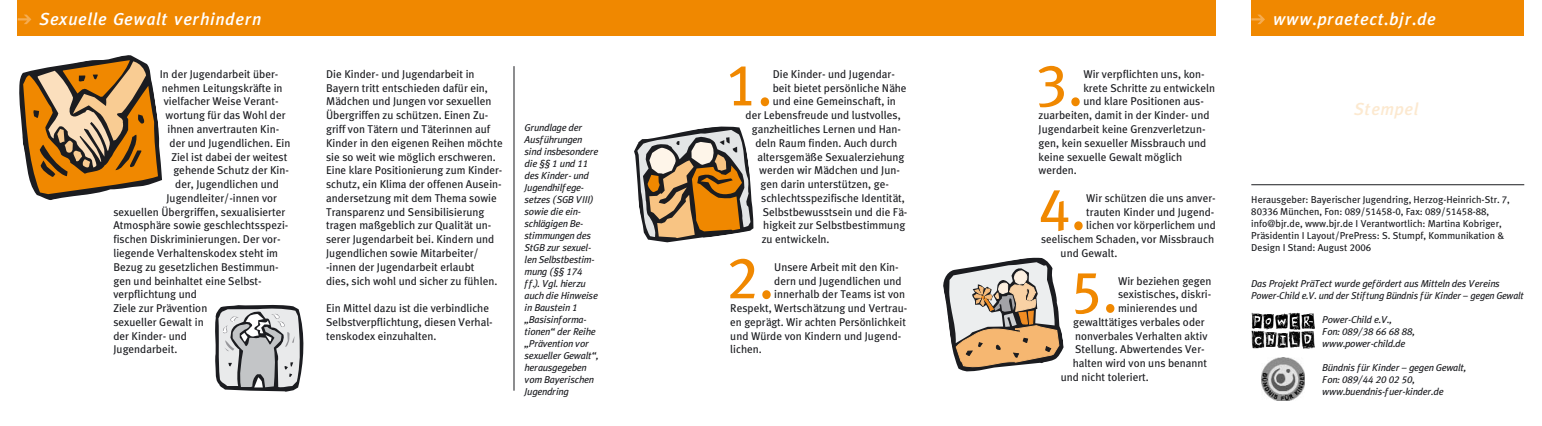
<style>
.page{position:relative;width:1542px;height:426px;background:#fff}
.page>*{position:absolute;margin:0;border:0;box-sizing:border-box;transform-origin:0 0}
.t1{font:59.12px "Meta Plus Book Roman";color:#f08800}
.t2{font:italic 500 17.25px "Meta Plus";letter-spacing:.055em;color:#fff}
.t3{font:italic 500 17.25px "Meta Plus";letter-spacing:.055em;color:#fce9d0}
.t4{font:11.25px/13.8px "Meta Plus Book Roman";color:#1b1c20}
.t5{font:italic 10px/12px "Meta Plus";color:#1b1c20}
.t6{font:10px/12px "Meta Plus Book Roman";color:#1b1c20}
</style>
<div class="page">
<div style="left:18px;top:0;width:1197px;height:36px;background:#f08800"></div>
<svg style="left:18px;top:15px;width:13px;height:9px"></svg>
<hr style="left:513px;top:66px;width:1px;height:324px;background:#1b1c20">
<svg style="left:634px;top:126px;width:119px;height:116px;background:#b09675"></svg>
<svg style="left:943px;top:257px;width:120px;height:115px"></svg>
<svg style="left:19px;top:55px;width:143px;height:145px"></svg>
<div style="left:1251px;top:0;width:273px;height:36px;background:#f08800"></div>
<svg style="left:215px;top:304px;width:88px;height:87px;background:#adaeb0"></svg>
<hr style="left:1251px;top:184px;width:273px;height:1px;background:#1b1c20">
<img style="left:1261px;top:357px;width:43px;height:43px">
<img style="left:1251px;top:312px;width:63px;height:35px">
<svg style="left:1251px;top:15px;width:13px;height:9px"></svg>
<h2 class="t2" style="left:40px;top:13px;width:223px">Sexuelle Gewalt verhindern</h2>
<p class="t4" style="left:160px;top:68px;width:120px">In der Jugendarbeit über-</p>
<p class="t4" style="left:162px;top:82px;width:122px">nehmen Leitungskräfte in</p>
<p class="t4" style="left:164px;top:95px;width:116px">vielfacher Weise Verant-</p>
<p class="t4" style="left:166px;top:109px;width:121px">wortung für das Wohl der</p>
<p class="t4" style="left:168px;top:123px;width:113px">ihnen anvertrauten Kin-</p>
<p class="t4" style="left:169px;top:137px;width:122px">der und Jugendlichen. Ein</p>
<p class="t4" style="left:171px;top:150px;width:117px">Ziel ist dabei der weitest</p>
<p class="t4" style="left:173px;top:164px;width:117px">gehende Schutz der Kin-</p>
<p class="t4" style="left:175px;top:178px;width:105px">der, Jugendlichen und</p>
<p class="t4" style="left:166px;top:192px;width:112px">Jugendleiter/-innen vor</p>
<p class="t4" style="left:113px;top:205px;width:173px">sexuellen Übergriffen, sexualisierter</p>
<p class="t4" style="left:113px;top:219px;width:176px">Atmosphäre sowie geschlechtsspezi-</p>
<p class="t4" style="left:113px;top:233px;width:169px">fischen Diskriminierungen. Der vor-</p>
<p class="t4" style="left:113px;top:247px;width:166px">liegende Verhaltenskodex steht im</p>
<p class="t4" style="left:113px;top:260px;width:167px">Bezug zu gesetzlichen Bestimmun-</p>
<p class="t4" style="left:113px;top:274px;width:150px">gen und beinhaltet eine Selbst-</p>
<p class="t4" style="left:113px;top:288px;width:85px">verpflichtung und</p>
<p class="t4" style="left:113px;top:302px;width:95px">Ziele zur Prävention</p>
<p class="t4" style="left:113px;top:315px;width:92px">sexueller Gewalt in</p>
<p class="t4" style="left:113px;top:329px;width:75px">der Kinder- und</p>
<p class="t4" style="left:113px;top:343px;width:65px">Jugendarbeit.</p>
<p class="t4" style="left:326px;top:68px;width:178px">Die Kinder- und Jugendarbeit in Bayern tritt entschieden dafür ein, Mädchen und Jungen vor sexuellen Übergriffen zu schützen. Einen Zu&shy;griff von Tätern und Täterinnen auf Kinder in den eigenen Reihen möchte sie so weit wie möglich erschweren.<br>Eine klare Positionierung zum Kinder&shy;schutz, ein Klima der offenen Ausein&shy;andersetzung mit dem Thema sowie Transparenz und Sensibilisierung tragen maßgeblich zur Qualität un&shy;serer Jugendarbeit bei. Kindern und Jugendlichen sowie Mitarbeiter/ -innen der Jugendarbeit erlaubt<br>dies, sich wohl und sicher zu fühlen.</p>
<p class="t4" style="left:326px;top:302px;width:168px">Ein Mittel dazu ist die verbindliche<br>Selbstverpflichtung, diesen Verhal&shy;tenskodex einzuhalten.</p>
<p class="t5" style="left:524px;top:122px;width:75px">Grundlage der<br>Ausführungen sind insbesondere die §§ 1 und 11 des Kinder- und<br>Jugendhilfege&shy;setzes (SGB VIII) sowie die ein&shy;schlägigen Be&shy;stimmungen des<br>StGB zur sexuel&shy;len Selbstbestim&shy;mung (§§ 174 ff.). Vgl. hierzu auch die Hinweise in Baustein 1 „Basisinforma&shy;tionen“ der Reihe „Prävention vor sexueller Gewalt“, herausgegeben vom Bayerischen<br>Jugendring</p>
<h1 class="t1" style="left:725px;top:62px;width:49px">1.</h1>
<p class="t4" style="left:772px;top:68px;width:124px">Die Kinder- und Jugendar-</p>
<p class="t4" style="left:772px;top:82px;width:135px">beit bietet persönliche Nähe</p>
<p class="t4" style="left:772px;top:95px;width:125px">und eine Gemeinschaft, in</p>
<p class="t4" style="left:745px;top:109px;width:157px">der Lebensfreude und lustvolles,</p>
<p class="t4" style="left:751px;top:123px;width:151px">ganzheitliches Lernen und Han-</p>
<p class="t4" style="left:755px;top:137px;width:143px">deln Raum finden. Auch durch</p>
<p class="t4" style="left:757px;top:150px;width:149px">altersgemäße Sexualerziehung</p>
<p class="t4" style="left:759px;top:164px;width:142px">werden wir Mädchen und Jun-</p>
<p class="t4" style="left:760px;top:178px;width:130px">gen darin unterstützen, ge-</p>
<p class="t4" style="left:761px;top:192px;width:145px">schlechtsspezifische Identität,</p>
<p class="t4" style="left:762px;top:205px;width:146px">Selbstbewusstsein und die Fä-</p>
<p class="t4" style="left:763px;top:219px;width:143px">higkeit zur Selbstbestimmung</p>
<p class="t4" style="left:761px;top:233px;width:69px">zu entwickeln.</p>
<h1 class="t1" style="left:727px;top:254px;width:49px">2.</h1>
<p class="t4" style="left:774px;top:260px;width:126px">Unsere Arbeit mit den Kin-</p>
<p class="t4" style="left:774px;top:274px;width:129px">dern und Jugendlichen und</p>
<p class="t4" style="left:774px;top:288px;width:132px">innerhalb der Teams ist von</p>
<p class="t4" style="left:730px;top:302px;width:179px">Respekt, Wertschätzung und Vertrau-</p>
<p class="t4" style="left:730px;top:315px;width:177px">en geprägt. Wir achten Persönlichkeit</p>
<p class="t4" style="left:730px;top:329px;width:173px">und Würde von Kindern und Jugend-</p>
<p class="t4" style="left:730px;top:343px;width:33px">lichen.</p>
<h1 class="t1" style="left:1036px;top:62px;width:49px">3.</h1>
<p class="t4" style="left:1083px;top:68px;width:123px">Wir verpflichten uns, kon-</p>
<p class="t4" style="left:1083px;top:82px;width:133px">krete Schritte zu entwickeln</p>
<p class="t4" style="left:1083px;top:95px;width:122px">und klare Positionen aus-</p>
<p class="t4" style="left:1038px;top:109px;width:172px">zuarbeiten, damit in der Kinder- und</p>
<p class="t4" style="left:1038px;top:123px;width:168px">Jugendarbeit keine Grenzverletzun-</p>
<p class="t4" style="left:1038px;top:137px;width:169px">gen, kein sexueller Missbrauch und</p>
<p class="t4" style="left:1038px;top:150px;width:145px">keine sexuelle Gewalt möglich</p>
<p class="t4" style="left:1038px;top:164px;width:40px">werden.</p>
<h1 class="t1" style="left:1038px;top:186px;width:49px">4.</h1>
<p class="t4" style="left:1086px;top:192px;width:131px">Wir schützen die uns anver-</p>
<p class="t4" style="left:1086px;top:205px;width:130px">trauten Kinder und Jugend-</p>
<p class="t4" style="left:1086px;top:219px;width:131px">lichen vor körperlichem und</p>
<p class="t4" style="left:1041px;top:233px;width:174px">seelischem Schaden, vor Missbrauch</p>
<p class="t4" style="left:1060px;top:247px;width:58px">und Gewalt.</p>
<h1 class="t1" style="left:1070px;top:268px;width:49px">5.</h1>
<p class="t4" style="left:1118px;top:274px;width:95px">Wir beziehen gegen</p>
<p class="t4" style="left:1118px;top:288px;width:95px">sexistisches, diskri-</p>
<p class="t4" style="left:1118px;top:302px;width:81px">minierendes und</p>
<p class="t4" style="left:1073px;top:315px;width:133px">gewalttätiges verbales oder</p>
<p class="t4" style="left:1075px;top:329px;width:134px">nonverbales Verhalten aktiv</p>
<p class="t4" style="left:1075px;top:343px;width:131px">Stellung. Abwertendes Ver-</p>
<p class="t4" style="left:1072px;top:357px;width:136px">halten wird von uns benannt</p>
<p class="t4" style="left:1060px;top:370px;width:90px">und nicht toleriert.</p>
<h2 class="t2" style="left:1273px;top:13px;width:164px">www.praetect.bjr.de</h2>
<h2 class="t3" style="left:1353px;top:102px;width:66px">Stempel</h2>
<p class="t6" style="left:1251px;top:194px;width:260px">Herausgeber: Bayerischer Jugendring, Herzog-Heinrich-Str. 7, 80336 München, Fon: 089/51458-0, Fax: 089/51458-88, info@bjr.de, www.bjr.de I Verantwortlich: Martina Kobriger, Präsidentin I Layout/PrePress: S. Stumpf, Kommunikation &amp; Design I Stand: August 2006</p>
<p class="t5" style="left:1251px;top:277px;width:274px">Das Projekt PräTect wurde gefördert aus Mitteln des Vereins<br>Power-Child e.V. und der Stiftung Bündnis für Kinder – gegen Gewalt</p>
<p class="t5" style="left:1322px;top:313px;width:94px">Power-Child e.V.,<br>Fon: 089/38 66 68 88, www.power-child.de</p>
<p class="t5" style="left:1322px;top:361px;width:145px">Bündnis für Kinder – gegen Gewalt,<br>Fon: 089/44 20 02 50, www.buendnis-fuer-kinder.de</p>
</div>
